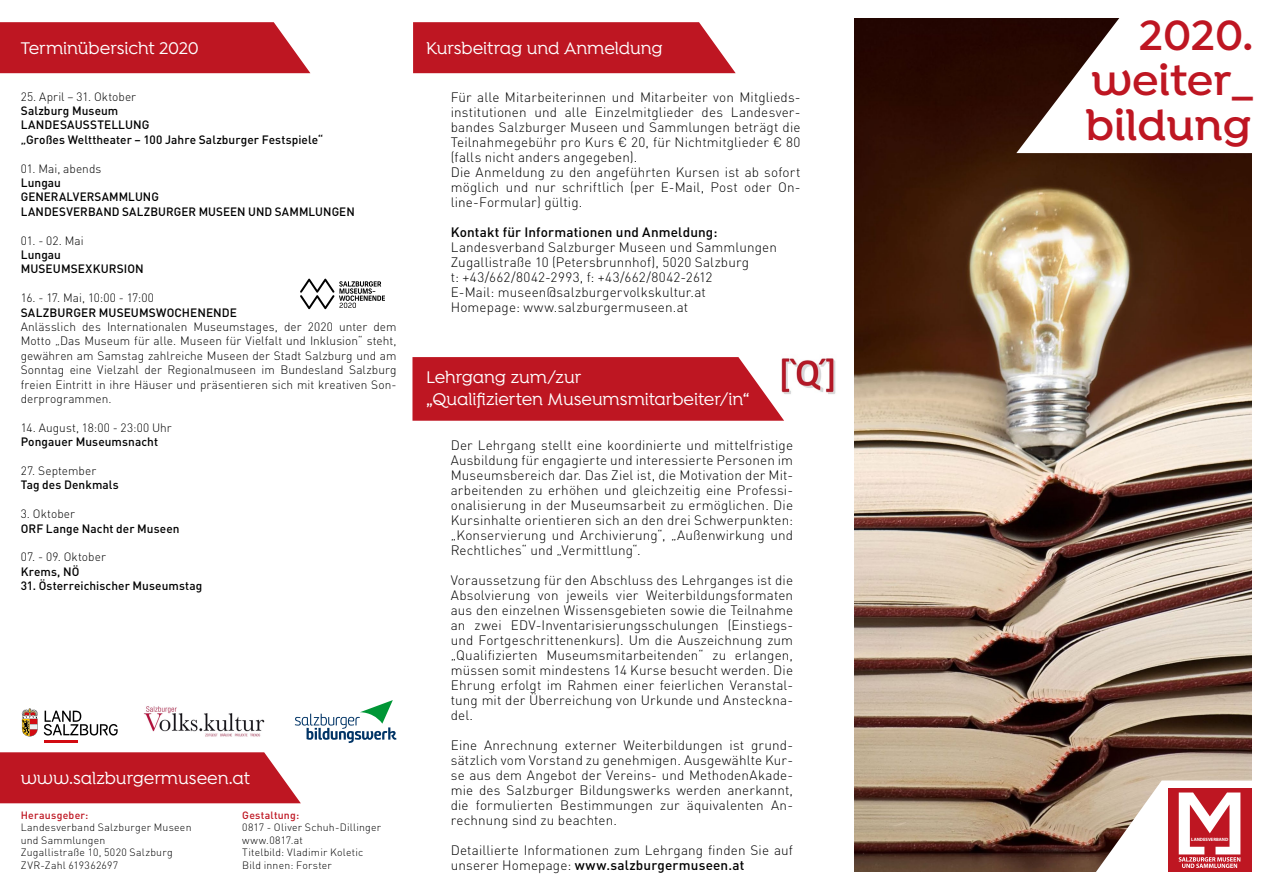
<style>
.page{position:relative;width:1263px;height:893px;background:#fff}
.page>*{position:absolute;margin:0;border:0;box-sizing:border-box;transform-origin:0 0}
.t1{font:600 45px "Isidora Alt";color:#be1622}
.t2{font:500 18px "Isidora Alt";letter-spacing:-.005em;color:#fff}
.t3{font:300 13.5px/15px "DIN";letter-spacing:.01em;color:#000;text-align:justify}
.t4{font:300 13.5px "DIN";letter-spacing:.03em;color:#000}
.t5{font:500 13.5px "DIN";letter-spacing:.01em;color:#000}
.t6{font:300 12px/14.4px "DIN";letter-spacing:.005em;color:#000;text-align:justify}
.t7{font:500 12px "DIN";letter-spacing:.005em;color:#000}
.t8{font:300 10.5px "DIN";letter-spacing:.02em;color:#000}
.t9{font:500 10.5px "DIN";letter-spacing:.02em;color:#be1622}
.t10{font:700 4.65px "Myriad";letter-spacing:-.005em;color:#fff}
.s1{font-weight:500}
</style>
<div class="page">
<svg style="left:0;top:22px;width:310px;height:51px;background:#c1242f"></svg>
<svg style="left:413px;top:22px;width:323px;height:51px;background:#c1242f"></svg>
<img style="left:784px;top:358px;width:52px;height:36px">
<svg style="left:412px;top:357px;width:372px;height:64px;background:#c22530"></svg>
<img style="left:855px;top:18px;width:396px;height:854px">
<svg style="left:1016px;top:18px;width:235px;height:135px"></svg>
<svg style="left:1089px;top:780px;width:163px;height:92px"></svg>
<svg style="left:0;top:752px;width:301px;height:51px;background:#c22530"></svg>
<img style="left:144px;top:706px;width:121px;height:31px">
<svg style="left:22px;top:708px;width:16px;height:28px"></svg>
<hr style="left:45px;top:740px;width:33px;height:2px;background:#d20a11">
<svg style="left:44px;top:711px;width:74px;height:24px"></svg>
<svg style="left:300px;top:279px;width:85px;height:30px"></svg>
<svg style="left:295px;top:700px;width:101px;height:43px"></svg>
<p class="t2" style="left:21px;top:38px;width:179px">Terminübersicht 2020</p>
<p class="t6" style="left:21px;top:89px;width:117px">25. April – 31. Oktober</p>
<p class="t7" style="left:21px;top:103px;width:99px">Salzburg Museum</p>
<p class="t7" style="left:21px;top:117px;width:130px">LANDESAUSSTELLUNG</p>
<p class="t7" style="left:21px;top:132px;width:304px">„Großes Welttheater – 100 Jahre Salzburger Festspiele“</p>
<p class="t6" style="left:21px;top:161px;width:82px">01. Mai, abends</p>
<p class="t7" style="left:21px;top:175px;width:42px">Lungau</p>
<p class="t7" style="left:21px;top:189px;width:140px">GENERALVERSAMMLUNG</p>
<p class="t7" style="left:21px;top:204px;width:335px">LANDESVERBAND SALZBURGER MUSEEN UND SAMMLUNGEN</p>
<p class="t6" style="left:21px;top:233px;width:64px">01. - 02. Mai</p>
<p class="t7" style="left:21px;top:247px;width:42px">Lungau</p>
<p class="t7" style="left:21px;top:261px;width:125px">MUSEUMSEXKURSION</p>
<p class="t6" style="left:21px;top:291px;width:135px">16. - 17. Mai, 10:00 - 17:00</p>
<p class="t7" style="left:21px;top:305px;width:218px">SALZBURGER MUSEUMSWOCHENENDE</p>
<p class="t6" style="left:21px;top:319px;width:377px">Anlässlich des Internationalen Museumstages, der 2020 unter dem Motto „Das Museum für alle. Museen für Vielfalt und Inklusion“ steht, gewähren am Samstag zahlreiche Museen der Stadt Salzburg und am Sonntag eine Vielzahl der Regionalmuseen im Bundesland Salzburg freien Eintritt in ihre Häuser und präsentieren sich mit kreativen Son&shy;derprogrammen.</p>
<p class="t6" style="left:21px;top:420px;width:153px">14. August, 18:00 - 23:00 Uhr</p>
<p class="t7" style="left:21px;top:434px;width:139px">Pongauer Museumsnacht</p>
<p class="t6" style="left:21px;top:463px;width:77px">27. September</p>
<p class="t7" style="left:21px;top:477px;width:100px">Tag des Denkmals</p>
<p class="t6" style="left:21px;top:507px;width:56px">3. Oktober</p>
<p class="t7" style="left:21px;top:521px;width:160px">ORF Lange Nacht der Museen</p>
<p class="t6" style="left:21px;top:550px;width:87px">07. - 09. Oktober</p>
<p class="t7" style="left:21px;top:564px;width:60px">Krems, NÖ</p>
<p class="t7" style="left:21px;top:578px;width:183px">31. Österreichischer Museumstag</p>
<p class="t2" style="left:21px;top:768px;width:231px">www.salzburgermuseen.at</p>
<p class="t9" style="left:21px;top:808px;width:69px">Herausgeber:</p>
<p class="t8" style="left:21px;top:821px;width:172px">Landesverband Salzburger Museen</p>
<p class="t8" style="left:21px;top:834px;width:86px">und Sammlungen</p>
<p class="t8" style="left:21px;top:846px;width:153px">Zugallistraße 10, 5020 Salzburg</p>
<p class="t8" style="left:21px;top:859px;width:99px">ZVR-Zahl 619362697</p>
<p class="t9" style="left:242px;top:808px;width:59px">Gestaltung:</p>
<p class="t8" style="left:242px;top:821px;width:140px">0817 - Oliver Schuh-Dillinger</p>
<p class="t8" style="left:242px;top:834px;width:62px">www.0817.at</p>
<p class="t8" style="left:242px;top:846px;width:123px">Titelbild: Vladimir Koletic</p>
<p class="t8" style="left:242px;top:859px;width:91px">Bild innen: Forster</p>
<p class="t2" style="left:426px;top:38px;width:238px">Kursbeitrag und Anmeldung</p>
<p class="t3" style="left:451px;top:89px;width:351px">Für alle Mitarbeiterinnen und Mitarbeiter von Mitglieds&shy;institutionen und alle Einzelmitglieder des Landesver&shy;bandes Salzburger Museen und Sammlungen beträgt die Teilnahmegebühr pro Kurs € 20, für Nichtmitglieder € 80 (falls nicht anders angegeben).</p>
<p class="t3" style="left:451px;top:164px;width:351px">Die Anmeldung zu den angeführten Kursen ist ab sofort möglich und nur schriftlich (per E-Mail, Post oder On&shy;line-Formular) gültig.</p>
<p class="t5" style="left:451px;top:223px;width:268px">Kontakt für Informationen und Anmeldung:</p>
<p class="t3" style="left:451px;top:239px;width:328px">Landesverband Salzburger Museen und Sammlungen</p>
<p class="t3" style="left:451px;top:254px;width:300px">Zugallistraße 10 (Petersbrunnhof), 5020 Salzburg</p>
<p class="t4" style="left:451px;top:269px;width:263px">t: +43/662/8042-2993, f: +43/662/8042-2612</p>
<p class="t3" style="left:451px;top:284px;width:257px">E-Mail: museen@salzburgervolkskultur.at</p>
<p class="t3" style="left:451px;top:299px;width:239px">Homepage: www.salzburgermuseen.at</p>
<p class="t2" style="left:426px;top:367px;width:156px">Lehrgang zum/zur</p>
<p class="t2" style="left:426px;top:389px;width:325px">„Qualifizierten Museumsmitarbeiter/in“</p>
<p class="t3" style="left:451px;top:438px;width:344px">Der Lehrgang stellt eine koordinierte und mittelfristige Ausbildung für engagierte und interessierte Personen im Museumsbereich dar. Das Ziel ist, die Motivation der Mit&shy;arbeitenden zu erhöhen und gleichzeitig eine Professi&shy;onalisierung in der Museumsarbeit zu ermöglichen. Die Kursinhalte orientieren sich an den drei Schwerpunkten: „Konservierung und Archivierung“, „Außenwirkung und Rechtliches“ und „Vermittlung“.</p>
<p class="t3" style="left:451px;top:573px;width:344px">Voraussetzung für den Abschluss des Lehrganges ist die Absolvierung von jeweils vier Weiterbildungsformaten aus den einzelnen Wissensgebieten sowie die Teilnahme an zwei EDV-Inventarisierungsschulungen (Einstiegs&shy;und Fortgeschrittenenkurs). Um die Auszeichnung zum „Qualifizierten Museumsmitarbeitenden“ zu erlangen, müssen somit mindestens 14 Kurse besucht werden. Die Ehrung erfolgt im Rahmen einer feierlichen Veranstal&shy;tung mit der Überreichung von Urkunde und Ansteckna&shy;del.</p>
<p class="t3" style="left:451px;top:738px;width:344px">Eine Anrechnung externer Weiterbildungen ist grund&shy;sätzlich vom Vorstand zu genehmigen. Ausgewählte Kur&shy;se aus dem Angebot der Vereins- und MethodenAkade&shy;mie des Salzburger Bildungswerks werden anerkannt, die formulierten Bestimmungen zur äquivalenten An&shy;rechnung sind zu beachten.</p>
<p class="t3" style="left:451px;top:843px;width:344px">Detaillierte Informationen zum Lehrgang finden Sie auf unserer Homepage: <span class="s1">www.salzburgermuseen.at</span></p>
<p class="t1" style="left:1139px;top:9px;width:116px">2020.</p>
<p class="t1" style="left:1091px;top:54px;width:164px">weiter_</p>
<p class="t1" style="left:1086px;top:99px;width:167px">bildung</p>
<p class="t10" style="left:1191px;top:837px;width:39px">LANDESVERBAND</p>
</div>
